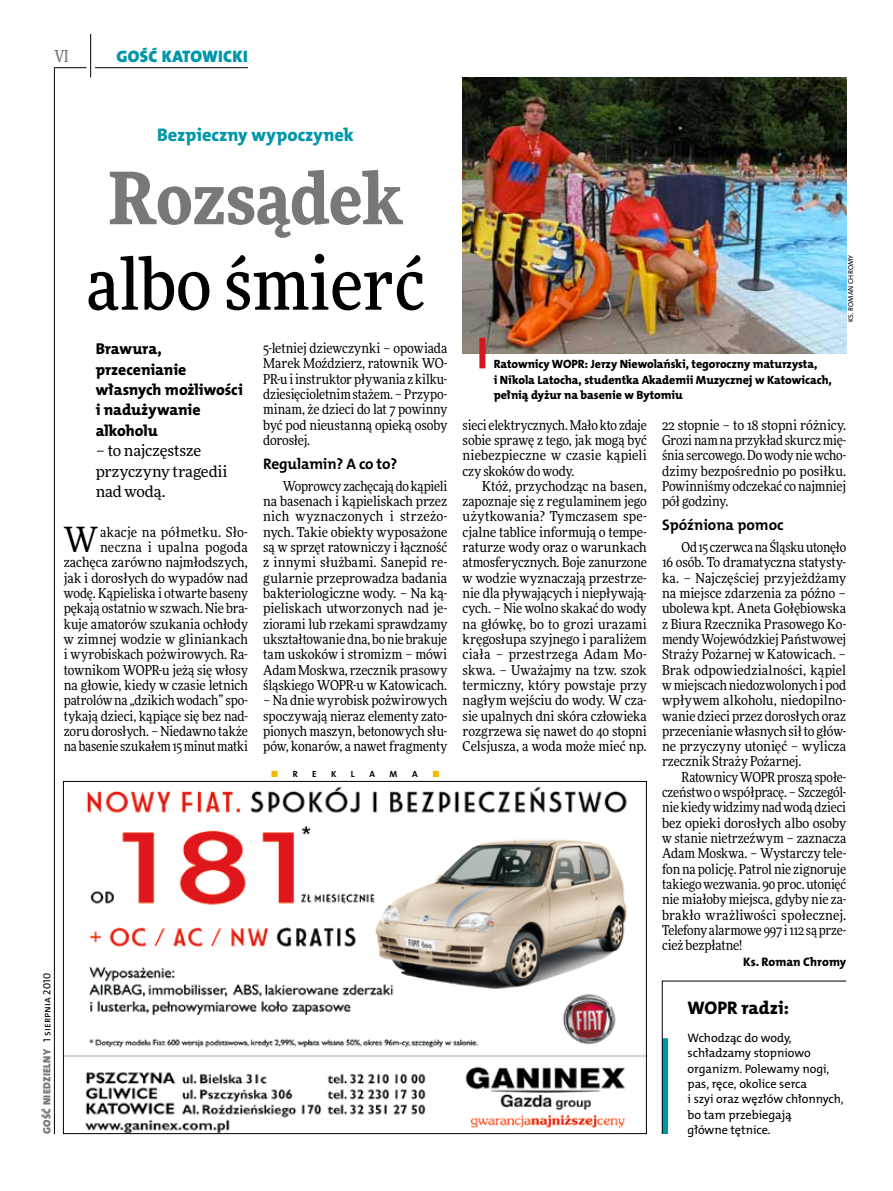
<style>
.page{position:relative;width:893px;height:1191px;background:#fff}
.page>*{position:absolute;margin:0;border:0;box-sizing:border-box;transform-origin:0 0}
.t1{font:500 72px "Freeday Narrow";color:#000}
.t2{font:900 72px "Freeday Narrow";color:#787779}
.t3{font:34.8px "Freeday Narrow News";color:#000}
.t4{font:18.3px "The Mix HP8 Ex Bld";color:#0096aa}
.t5{font:18.3px "The Mix HP8 Ex Bld";color:#000}
.t6{font:16.65px "The Mix HP9 Blk";letter-spacing:.02em;color:#0096aa}
.t7{font:500 16.5px "Freeday Narrow";color:#787779;scale:.9 1}
.t8{font:15.75px/20.4px "The Mix HP8 Ex Bld";letter-spacing:-.005em;color:#000}
.t9{font:15.45px/20.4px "Freeday News";letter-spacing:-.005em;color:#000}
.t10{font:15.3px "The Mix HP7 Bld";color:#000}
.t11{font:13.65px/15.3px "Freeday Narrow News";letter-spacing:-.005em;color:#000;text-align:justify}
.t12{font:12.3px/15.3px "The Mix HP5 Plain";letter-spacing:-.005em;color:#000}
.t13{font:12.3px "The Mix HP8 Ex Bld";color:#000}
.t14{font:12px/15.3px "The Mix HP8 Ex Bld";letter-spacing:-.005em;color:#000}
.t15{font:10.5px "The Mix HP9 Blk";letter-spacing:.025em;color:#787779}
.t16{font:9px "The Mix HP7 Bld";color:#000}
.t17{font:9px "The Mix HP7 Bld";color:#f3b900}
.t18{font:7.2px "The Mix HP5 Plain";letter-spacing:.005em;color:#000}
.s1{color:#000}
.s2{font-family:"The Mix HP5 Plain";color:#000}
</style>
<div class="page">
<hr style="left:54px;top:67px;width:1px;height:1067px;background:#000">
<hr style="left:90px;top:34px;width:1px;height:43px;background:#000">
<hr style="left:54px;top:67px;width:32px;height:1px;background:#000">
<hr style="left:95px;top:67px;width:153px;height:1px;background:#000">
<svg style="left:662px;top:980px;width:185px;height:154px"></svg>
<img style="left:463px;top:77px;width:383px;height:276px">
<div style="left:479px;top:338px;width:6px;height:30px;background:#d3151f"></div>
<img style="left:65px;top:786px;width:580px;height:346px">
<p class="t7" style="left:54px;top:46px;width:17px">VI</p>
<p class="t6" style="left:117px;top:46px;width:133px">GOŚĆ KATOWICKI</p>
<h3 class="t4" style="left:157px;top:123px;width:198px">Bezpieczny wypoczynek</h3>
<h1 class="t2" style="left:108px;top:151px;width:296px">Rozsądek</h1>
<h1 class="t1" style="left:86px;top:239px;width:340px">albo śmierć</h1>
<p class="t8" style="left:96px;top:339px;width:149px">Brawura, przecenianie własnych możliwości i nadużywanie alkoholu</p>
<p class="t9" style="left:96px;top:440px;width:133px">– to najczęstsze przyczyny tragedii nad wodą.</p>
<p class="t11" style="left:263px;top:340px;width:186px">5-letniej dziewczynki – opowiada Marek Moździerz, ratownik WO-PR-u i instruktor pływania z kilku&shy;dziesięcioletnim stażem. – Przypo&shy;minam, że dzieci do lat 7 powinny być pod nieustanną opieką osoby dorosłej.</p>
<p class="t10" style="left:263px;top:454px;width:136px">Regulamin? A co to?</p>
<p class="t11" style="left:263px;top:478px;width:186px;text-indent:20px">Woprowcy zachęcają do kąpieli na basenach i kąpieliskach przez nich wyznaczonych i strzeżo&shy;nych. Takie obiekty wyposażone są w sprzęt ratowniczy i łączność z innymi służbami. Sanepid re&shy;gularnie przeprowadza badania bakteriologiczne wody. – Na ką&shy;pieliskach utworzonych nad je&shy;ziorami lub rzekami sprawdzamy ukształtowanie dna, bo nie brakuje tam uskoków i stromizm – mówi Adam Moskwa, rzecznik prasowy śląskiego WOPR-u w Katowicach.</p>
<p class="t11" style="left:263px;top:692px;width:186px">– Na dnie wyrobisk pożwirowych spoczywają nieraz elementy zato&shy;pionych maszyn, betonowych słu&shy;pów, konarów, a nawet fragmenty</p>
<p class="t11" style="left:64px;top:524px;width:186px;text-align:right">akacje na półmetku. Sło&shy;neczna i upalna pogoda zachęca zarówno najmłodszych, jak i dorosłych do wypadów nad wodę. Kąpieliska i otwarte baseny pękają ostatnio w szwach. Nie bra&shy;kuje amatorów szukania ochłody w zimnej wodzie w gliniankach i wyrobiskach pożwirowych. Ra&shy;townikom WOPR-u jeżą się włosy na głowie, kiedy w czasie letnich patrolów na „dzikich wodach” spo&shy;tykają dzieci, kąpiące się bez nad&shy;zoru dorosłych. – Niedawno także na basenie szukałem 15 minut matki</p>
<h2 class="t3" style="left:64px;top:518px;width:36px">W</h2>
<p class="t17" style="left:271px;top:768px;width:28px">■ <span class="s1">r</span></p>
<p class="t16" style="left:312px;top:768px;width:6px">e</p>
<p class="t16" style="left:331px;top:768px;width:7px">k</p>
<p class="t16" style="left:351px;top:768px;width:5px">l</p>
<p class="t16" style="left:369px;top:768px;width:18px">ama</p>
<p class="t17" style="left:432px;top:768px;width:9px">■</p>
<p class="t15" style="left:40px;top:1134px;width:162px;rotate:-90deg">GOŚĆ NIEDZIELNY <span class="s2">1 sierpnia 2010</span></p>
<p class="t14" style="left:494px;top:357px;width:340px">Ratownicy WOPR: Jerzy Niewolański, tegoroczny maturzysta,<br>i Nikola Latocha, studentka Akademii Muzycznej w Katowicach, pełnią dyżur na basenie w Bytomiu</p>
<p class="t18" style="left:846px;top:322px;width:68px;rotate:-90deg">Ks. Roman Chromy</p>
<p class="t11" style="left:463px;top:417px;width:186px">sieci elektrycznych. Mało kto zdaje sobie sprawę z tego, jak mogą być niebezpieczne w czasie kąpieli czy skoków do wody.</p>
<p class="t11" style="left:463px;top:478px;width:186px;text-indent:20px">Któż, przychodząc na basen, zapoznaje się z regulaminem jego użytkowania? Tymczasem spe&shy;cjalne tablice informują o tempe&shy;raturze wody oraz o warunkach atmosferycznych. Boje zanurzone w wodzie wyznaczają przestrze&shy;nie dla pływających i niepływają&shy;cych. – Nie wolno skakać do wody na główkę, bo to grozi urazami kręgosłupa szyjnego i paraliżem ciała – przestrzega Adam Mo&shy;skwa. – Uważajmy na tzw. szok termiczny, który powstaje przy nagłym wejściu do wody. W cza&shy;sie upalnych dni skóra człowieka rozgrzewa się nawet do 40 stopni Celsjusza, a woda może mieć np.</p>
<p class="t11" style="left:662px;top:417px;width:186px">22 stopnie – to 18 stopni różnicy.<br>Grozi nam na przykład skurcz mię&shy;śnia sercowego. Do wody nie wcho&shy;dzimy bezpośrednio po posiłku.<br>Powinniśmy odczekać co najmniej pół godziny.</p>
<p class="t10" style="left:662px;top:515px;width:123px">Spóźniona pomoc</p>
<p class="t11" style="left:662px;top:539px;width:186px;text-indent:20px">Od 15 czerwca na Śląsku utonęło 16 osób. To dramatyczna statysty&shy;ka. – Najczęściej przyjeżdżamy na miejsce zdarzenia za późno – ubolewa kpt. Aneta Gołębiowska z Biura Rzecznika Prasowego Ko&shy;mendy Wojewódzkiej Państwowej Straży Pożarnej w Katowicach. – Brak odpowiedzialności, kąpiel w miejscach niedozwolonych i pod wpływem alkoholu, niedopilno&shy;wanie dzieci przez dorosłych oraz przecenianie własnych sił to głów&shy;ne przyczyny utonięć – wylicza rzecznik Straży Pożarnej.</p>
<p class="t11" style="left:662px;top:769px;width:186px;text-indent:20px">Ratownicy WOPR proszą społe&shy;czeństwo o współpracę. – Szczegól&shy;nie kiedy widzimy nad wodą dzieci bez opieki dorosłych albo osoby w stanie nietrzeźwym – zaznacza Adam Moskwa. – Wystarczy tele&shy;fon na policję. Patrol nie zignoruje takiego wezwania. 90 proc. utonięć nie miałoby miejsca, gdyby nie za&shy;brakło wrażliwości społecznej.<br>Telefony alarmowe 997 i 112 są prze&shy;cież bezpłatne!</p>
<p class="t13" style="left:743px;top:953px;width:105px">Ks. Roman Chromy</p>
<h3 class="t5" style="left:688px;top:995px;width:103px">WOPR radzi:</h3>
<p class="t12" style="left:688px;top:1030px;width:158px">Wchodząc do wody, schładzamy stopniowo organizm. Polewamy nogi, pas, ręce, okolice serca<br>i szyi oraz węzłów chłonnych, bo tam przebiegają<br>główne tętnice.</p>
</div>
